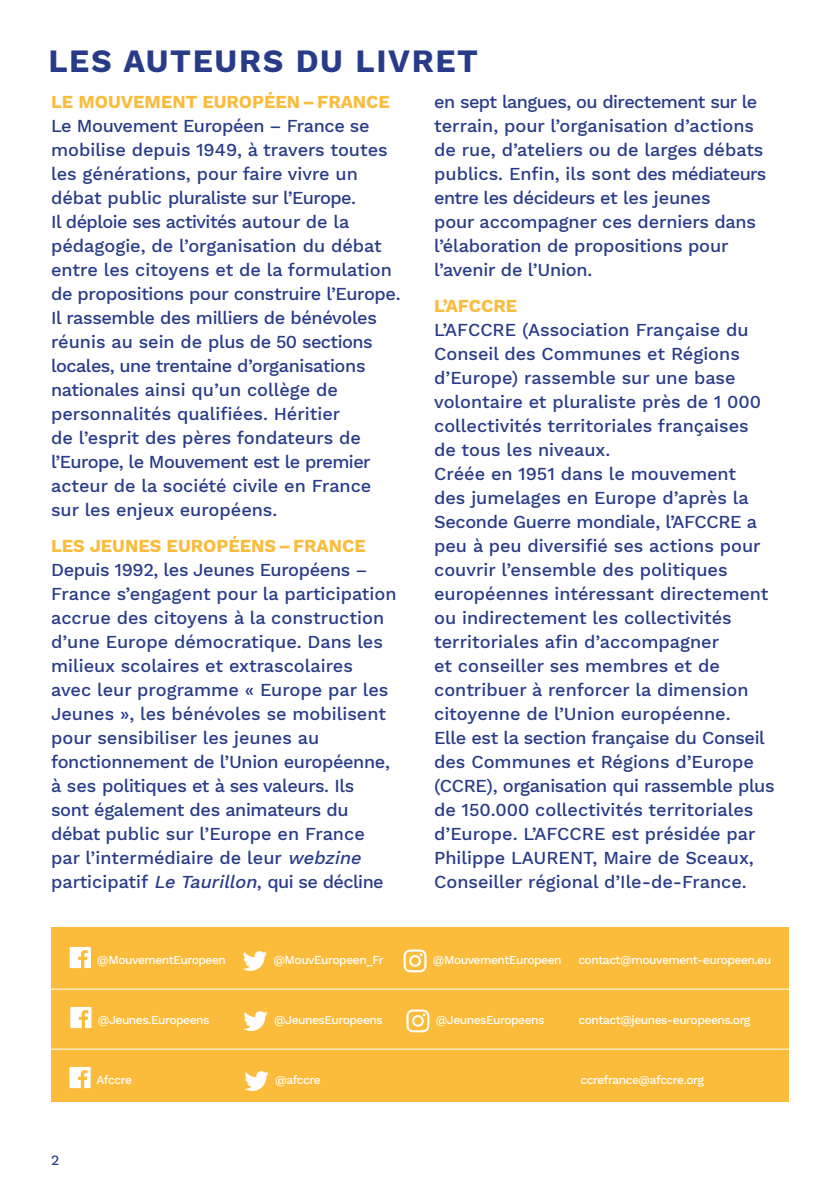
<style>
.page{position:relative;width:840px;height:1191px;background:#fff}
.page>*{position:absolute;margin:0;border:0;box-sizing:border-box;transform-origin:0 0}
.t1{font:700 32px "Work Sans";letter-spacing:.05em;color:#273b88}
.t2{font:500 18px/24px "Work Sans";color:#273b88}
.t3{font:700 18px "Work Sans";color:#fbbb3b}
.t4{font:500 14px "Work Sans";color:#273b88}
.t5{font:500 12px "Work Sans";letter-spacing:-.04em;color:#fff}
.s1{font-style:italic}
</style>
<div class="page">
<div style="left:51px;top:927px;width:737px;height:175px;background:#fbbb3b"></div>
<svg style="left:69px;top:1067px;width:22px;height:21px"></svg>
<svg style="left:244px;top:1071px;width:25px;height:20px"></svg>
<hr style="left:45px;top:988px;width:765px;height:1px;background:#fff">
<hr style="left:45px;top:1048px;width:765px;height:1px;background:#fff">
<svg style="left:70px;top:947px;width:21px;height:21px"></svg>
<svg style="left:243px;top:951px;width:24px;height:20px"></svg>
<svg style="left:403px;top:949px;width:23px;height:23px"></svg>
<svg style="left:70px;top:1007px;width:21px;height:21px"></svg>
<svg style="left:243px;top:1011px;width:24px;height:20px"></svg>
<svg style="left:406px;top:1009px;width:23px;height:23px"></svg>
<p class="t1" style="left:48px;top:43px;width:431px">LES AUTEURS DU LIVRET</p>
<p class="t3" style="left:51px;top:91px;width:340px">LE MOUVEMENT EUROPÉEN–FRANCE</p>
<p class="t2" style="left:51px;top:115px;width:351px">Le Mouvement Européen – France se mobilise depuis 1949, à travers toutes les générations, pour faire vivre un débat public pluraliste sur l’Europe.<br>Il déploie ses activités autour de la pédagogie, de l’organisation du débat entre les citoyens et de la formulation de propositions pour construire l’Europe.</p>
<p class="t2" style="left:51px;top:307px;width:327px">Il rassemble des milliers de bénévoles réunis au sein de plus de 50 sections locales, une trentaine d’organisations nationales ainsi qu’un collège de personnalités qualifiées. Héritier<br>de l’esprit des pères fondateurs de l’Europe, le Mouvement est le premier acteur de la société civile en France sur les enjeux européens.</p>
<p class="t3" style="left:51px;top:535px;width:316px">LES JEUNES EUROPÉENS–FRANCE</p>
<p class="t2" style="left:51px;top:559px;width:347px">Depuis 1992, les Jeunes Européens – France s’engagent pour la participation accrue des citoyens à la construction d’une Europe démocratique. Dans les milieux scolaires et extrascolaires avec leur programme « Europe par les Jeunes », les bénévoles se mobilisent pour sensibiliser les jeunes au fonctionnement de l’Union européenne, à ses politiques et à ses valeurs. Ils sont également des animateurs du débat public sur l’Europe en France par l’intermédiaire de leur <span class="s1">webzine </span>participatif <span class="s1">Le Taurillon</span>, qui se décline</p>
<p class="t2" style="left:434px;top:91px;width:333px">en sept langues, ou directement sur le terrain, pour l’organisation d’actions de rue, d’ateliers ou de larges débats publics. Enfin, ils sont des médiateurs entre les décideurs et les jeunes<br>pour accompagner ces derniers dans l’élaboration de propositions pour l’avenir de l’Union.</p>
<p class="t3" style="left:434px;top:295px;width:84px">L’AFCCRE</p>
<p class="t2" style="left:434px;top:319px;width:328px">L’AFCCRE (Association Française du Conseil des Communes et Régions d’Europe) rassemble sur une base volontaire et pluraliste près de 1 000 collectivités territoriales françaises de tous les niveaux.</p>
<p class="t2" style="left:434px;top:463px;width:336px">Créée en 1951 dans le mouvement des jumelages en Europe d’après la Seconde Guerre mondiale, l’AFCCRE a peu à peu diversifié ses actions pour couvrir l’ensemble des politiques européennes intéressant directement ou indirectement les collectivités territoriales afin d’accompagner<br>et conseiller ses membres et de contribuer à renforcer la dimension citoyenne de l’Union européenne.</p>
<p class="t2" style="left:434px;top:727px;width:342px">Elle est la section française du Conseil des Communes et Régions d’Europe (CCRE), organisation qui rassemble plus de 150.000 collectivités territoriales d’Europe. L’AFCCRE est présidée par Philippe LAURENT, Maire de Sceaux, Conseiller régional d’Ile-de-France.</p>
<p class="t5" style="left:97px;top:953px;width:130px">@MouvementEuropeen</p>
<p class="t5" style="left:273px;top:953px;width:112px">@MouvEuropeen_Fr</p>
<p class="t5" style="left:432px;top:953px;width:130px">@MouvementEuropeen</p>
<p class="t5" style="left:578px;top:953px;width:194px">contact@mouvement-europeen.eu</p>
<p class="t5" style="left:98px;top:1013px;width:113px">@Jeunes.Europeens</p>
<p class="t5" style="left:274px;top:1013px;width:110px">@JeunesEuropeens</p>
<p class="t5" style="left:435px;top:1013px;width:110px">@JeunesEuropeens</p>
<p class="t5" style="left:578px;top:1013px;width:174px">contact@jeunes-europeens.org</p>
<p class="t4" style="left:51px;top:1152px;width:10px">2</p>
<p class="t5" style="left:97px;top:1073px;width:37px">Afccre</p>
<p class="t5" style="left:275px;top:1073px;width:47px">@afccre</p>
<p class="t5" style="left:580px;top:1073px;width:125px">ccrefrance@afccre.org</p>
</div>
